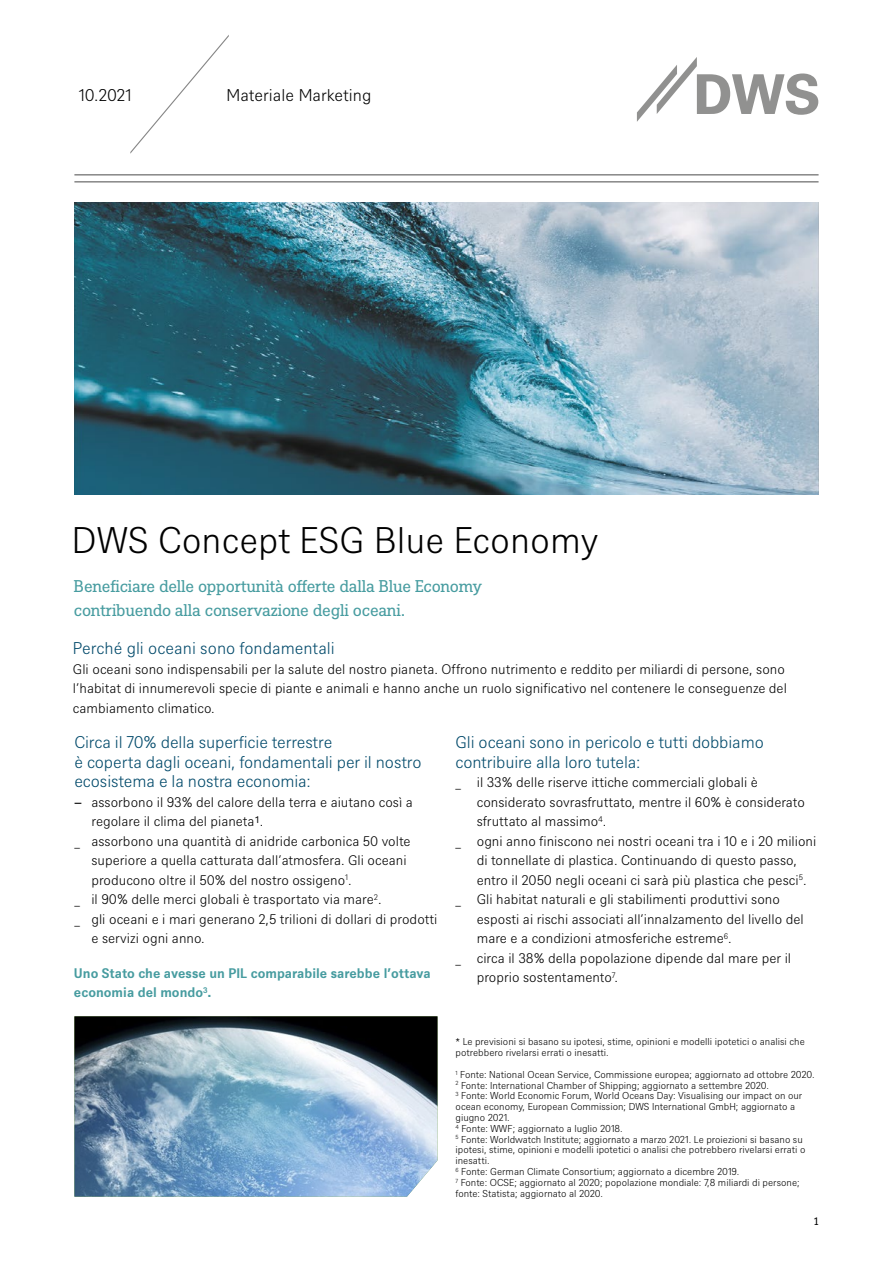
<style>
.page{position:relative;width:893px;height:1263px;background:#fff}
.page>*{position:absolute;margin:0;border:0;box-sizing:border-box;transform-origin:0 0}
.t1{font:300 36px "DWS Sans";color:#000}
.t2{font:300 16.5px/19.5px "DWS Sans";letter-spacing:-.01em;color:#00496a}
.t3{font:16.5px/24px "DWS Slab";letter-spacing:-.015em;color:#479ca0}
.t4{font:300 16.5px "DWS Sans";color:#000}
.t5{font:300 13.5px/19.5px "DWS Sans";color:#000}
.t6{font:700 13.5px/19.5px "DWS Sans";color:#479ca0}
.t7{font:10.5px "DWS Slab";color:#000}
.t8{font:300 9.75px/10.8px "DWS Sans";color:#000}
.s1{font-family:"Deutsche Bank Text";font-weight:400}
</style>
<div class="page">
<svg style="left:637px;top:57px;width:181px;height:65px"></svg>
<svg style="left:130px;top:35px;width:99px;height:119px"></svg>
<hr style="left:74px;top:181px;width:745px;height:2px;background:#868686">
<hr style="left:74px;top:174px;width:745px;height:2px;background:#868686">
<img style="left:74px;top:202px;width:745px;height:293px">
<img style="left:74px;top:1016px;width:363px;height:181px">
<p class="t4" style="left:79px;top:84px;width:54px">10.2021</p>
<p class="t4" style="left:227px;top:84px;width:146px">Materiale Marketing</p>
<h1 class="t1" style="left:72px;top:516px;width:528px">DWS Concept ESG Blue Economy</h1>
<p class="t3" style="left:74px;top:573px;width:410px">Beneficiare delle opportunità offerte dalla Blue Economy contribuendo alla conservazione degli oceani.</p>
<p class="t2" style="left:73px;top:638px;width:263px">Perché gli oceani sono fondamentali</p>
<p class="t5" style="left:73px;top:658px;width:715px">Gli oceani sono indispensabili per la salute del nostro pianeta. Offrono nutrimento e reddito per miliardi di persone, sono l’habitat di innumerevoli specie di piante e animali e hanno anche un ruolo significativo nel contenere le conseguenze del cambiamento climatico.</p>
<p class="t2" style="left:74px;top:731px;width:349px">Circa il 70% della superficie terrestre<br>è coperta dagli oceani, fondamentali per il nostro ecosistema e la nostra economia:</p>
<p class="t5" style="left:74px;top:791px;width:340px"><span class="s1">–</span> assorbono il 93% del calore della terra e aiutano così a</p>
<p class="t5" style="left:91px;top:811px;width:173px">regolare il clima del pianeta1.</p>
<p class="t5" style="left:74px;top:830px;width:338px">_ assorbono una quantità di anidride carbonica 50 volte</p>
<p class="t5" style="left:91px;top:850px;width:317px">superiore a quella catturata dall’atmosfera. Gli oceani</p>
<p class="t5" style="left:91px;top:869px;width:262px">producono oltre il 50% del nostro ossigeno<sup>1</sup>.</p>
<p class="t5" style="left:74px;top:889px;width:309px">_ il 90% delle merci globali è trasportato via mare<sup>2</sup>.</p>
<p class="t5" style="left:74px;top:908px;width:365px">_ gli oceani e i mari generano 2,5 trilioni di dollari di prodotti</p>
<p class="t5" style="left:91px;top:928px;width:115px">e servizi ogni anno.</p>
<p class="t6" style="left:74px;top:962px;width:358px">Uno Stato che avesse un PIL comparabile sarebbe l’ottava economia del mondo<sup>3</sup>.</p>
<p class="t2" style="left:455px;top:731px;width:310px">Gli oceani sono in pericolo e tutti dobbiamo contribuire alla loro tutela:</p>
<p class="t5" style="left:455px;top:772px;width:304px">_ il 33% delle riserve ittiche commerciali globali è</p>
<p class="t5" style="left:477px;top:791px;width:330px">considerato sovrasfruttato, mentre il 60% è considerato</p>
<p class="t5" style="left:477px;top:811px;width:131px">sfruttato al massimo<sup>4</sup>.</p>
<p class="t5" style="left:455px;top:830px;width:362px">_ ogni anno finiscono nei nostri oceani tra i 10 e i 20 milioni</p>
<p class="t5" style="left:477px;top:850px;width:322px">di tonnellate di plastica. Continuando di questo passo,</p>
<p class="t5" style="left:477px;top:869px;width:331px">entro il 2050 negli oceani ci sarà più plastica che pesci<sup>5</sup>.</p>
<p class="t5" style="left:455px;top:889px;width:326px">_ Gli habitat naturali e gli stabilimenti produttivi sono</p>
<p class="t5" style="left:477px;top:908px;width:328px">esposti ai rischi associati all’innalzamento del livello del</p>
<p class="t5" style="left:477px;top:928px;width:256px">mare e a condizioni atmosferiche estreme<sup>6</sup>.</p>
<p class="t5" style="left:455px;top:947px;width:337px">_ circa il 38% della popolazione dipende dal mare per il</p>
<p class="t5" style="left:477px;top:967px;width:143px">proprio sostentamento<sup>7</sup>.</p>
<p class="t8" style="left:455px;top:1036px;width:351px">* Le previsioni si basano su ipotesi, stime, opinioni e modelli ipotetici o analisi che potrebbero rivelarsi errati o inesatti.</p>
<p class="t8" style="left:455px;top:1068px;width:361px"><sup>1</sup> Fonte: National Ocean Service, Commissione europea; aggiornato ad ottobre 2020.<br><sup>2</sup> Fonte: International Chamber of Shipping; aggiornato a settembre 2020.<br><sup>3</sup> Fonte: World Economic Forum, World Oceans Day: Visualising our impact on our ocean economy, European Commission; DWS International GmbH; aggiornato a giugno 2021.<br><sup>4</sup> Fonte: WWF; aggiornato a luglio 2018.<br><sup>5</sup> Fonte: Worldwatch Institute; aggiornato a marzo 2021. Le proiezioni si basano su ipotesi, stime, opinioni e modelli ipotetici o analisi che potrebbero rivelarsi errati o inesatti.<br><sup>6</sup> Fonte: German Climate Consortium; aggiornato a dicembre 2019.<br><sup>7</sup> Fonte: OCSE; aggiornato al 2020; popolazione mondiale: 7,8 miliardi di persone; fonte: Statista; aggiornato al 2020.</p>
<p class="t7" style="left:814px;top:1214px;width:6px">1</p>
</div>
